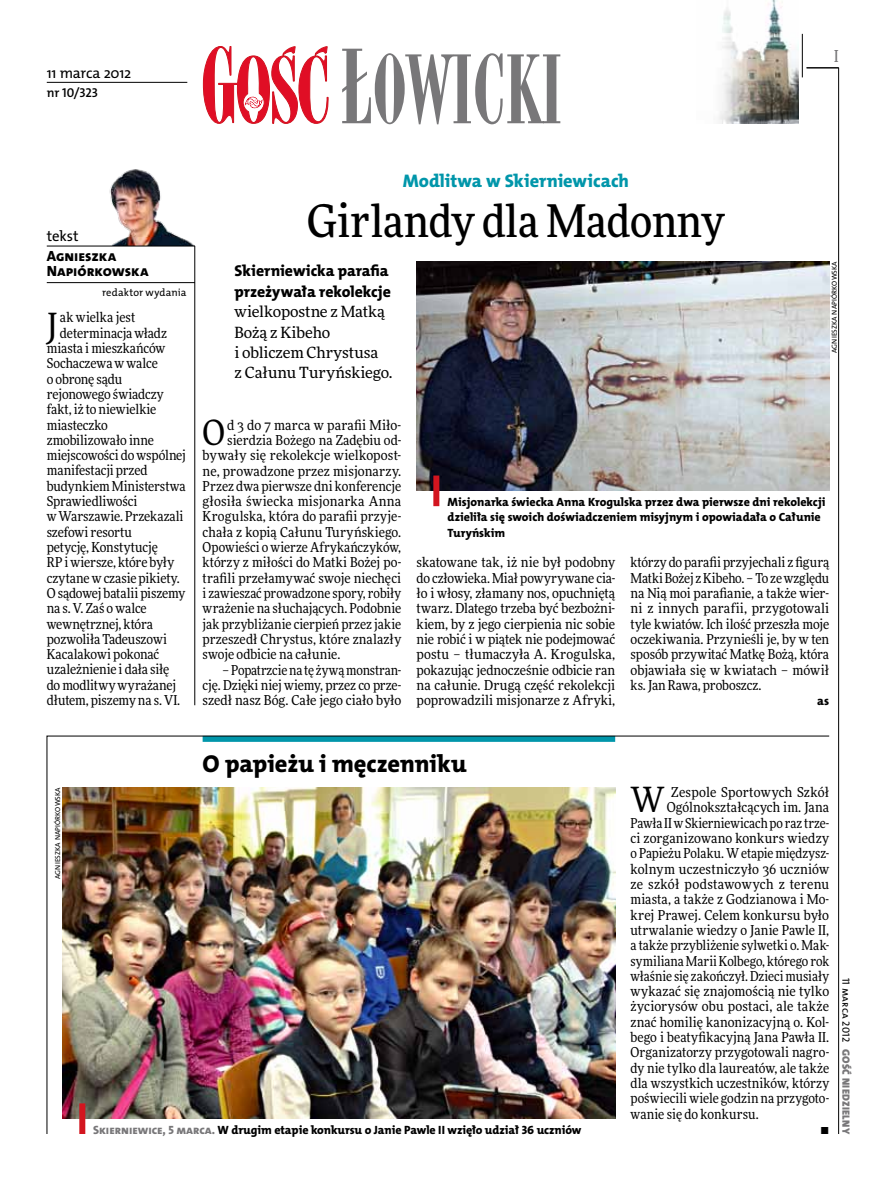
<style>
.page{position:relative;width:893px;height:1191px;background:#fff}
.page>*{position:absolute;margin:0;border:0;box-sizing:border-box;transform-origin:0 0}
.t1{font:500 45px "Freeday Narrow";color:#000}
.t2{font:34.8px "Freeday Narrow News";color:#000}
.t3{font:24.45px "The Mix HP8 Ex Bld";color:#000}
.t4{font:18.3px "The Mix HP8 Ex Bld";color:#0096aa}
.t5{font:500 16.5px "Freeday Narrow";color:#787779;scale:.9 1}
.t6{font:15.75px/20.4px "The Mix HP8 Ex Bld";letter-spacing:-.005em;color:#000}
.t7{font:15.45px/20.4px "Freeday News";color:#000}
.t8{font:14.85px/15.3px "The Mix HP8 Ex Bld";letter-spacing:-.005em;color:#000}
.t9{font:14.85px "The Mix HP5 Plain";letter-spacing:-.015em;color:#000}
.t10{font:13.65px/15.3px "Freeday Narrow News";color:#000;text-align:justify}
.t11{font:13.65px "Freeday Narrow News";letter-spacing:.02em;color:#000}
.t12{font:12.9px "The Mix HP6 Se Bld";letter-spacing:-.005em;color:#000}
.t13{font:12.3px "The Mix HP8 Ex Bld";color:#000}
.t14{font:12.3px "Freeday Narrow News";color:#000}
.t15{font:12px/15.3px "The Mix HP8 Ex Bld";color:#000}
.t16{font:10.5px "The Mix HP5 Plain";letter-spacing:.015em;color:#000}
.t17{font:10.5px "The Mix HP9 Blk";letter-spacing:.025em;color:#787779}
.t18{font:7.2px "The Mix HP5 Plain";letter-spacing:.015em;color:#000}
.s1{color:#787779}
</style>
<div class="page">
<hr style="left:838px;top:68px;width:1px;height:1066px;background:#000">
<hr style="left:802px;top:34px;width:1px;height:43px;background:#000">
<img style="left:719px;top:0;width:79px;height:123px">
<svg style="left:203px;top:46px;width:126px;height:78px"></svg>
<svg style="left:342px;top:49px;width:218px;height:75px"></svg>
<svg style="left:47px;top:735px;width:783px;height:399px"></svg>
<hr style="left:195px;top:246px;width:1px;height:459px;background:#000">
<hr style="left:806px;top:68px;width:33px;height:1px;background:#000">
<img style="left:102px;top:169px;width:93px;height:77px">
<hr style="left:47px;top:246px;width:148px;height:1px;background:#000">
<hr style="left:47px;top:282px;width:148px;height:1px;background:#000">
<hr style="left:47px;top:82px;width:140px;height:1px;background:#000">
<img style="left:62px;top:787px;width:553px;height:331px">
<div style="left:79px;top:1103px;width:6px;height:31px;background:#d3151f"></div>
<img style="left:416px;top:261px;width:413px;height:230px">
<div style="left:433px;top:475px;width:6px;height:31px;background:#d3151f"></div>
<p class="t9" style="left:47px;top:63px;width:86px">11 marca 2012</p>
<p class="t12" style="left:47px;top:85px;width:53px">nr 10/323</p>
<p class="t5" style="left:834px;top:46px;width:6px">I</p>
<p class="t9" style="left:47px;top:227px;width:33px">tekst</p>
<p class="t8" style="left:47px;top:249px;width:103px">Agnieszka<br>Napiórkowska</p>
<p class="t16" style="left:102px;top:285px;width:86px">redaktor wydania</p>
<h2 class="t2" style="left:47px;top:304px;width:13px">J</h2>
<p class="t10" style="left:60px;top:310px;width:77px">ak wielka jest</p>
<p class="t10" style="left:60px;top:325px;width:109px">determinacja władz</p>
<p class="t10" style="left:47px;top:340px;width:120px">miasta i mieszkańców</p>
<p class="t10" style="left:47px;top:356px;width:113px">Sochaczewa w walce</p>
<p class="t10" style="left:47px;top:371px;width:77px">o obronę sądu</p>
<p class="t10" style="left:47px;top:386px;width:118px">rejonowego świadczy</p>
<p class="t10" style="left:47px;top:401px;width:111px">fakt, iż to niewielkie</p>
<p class="t10" style="left:47px;top:417px;width:63px">miasteczko</p>
<p class="t10" style="left:47px;top:432px;width:109px">zmobilizowało inne</p>
<p class="t10" style="left:47px;top:447px;width:141px">miejscowości do wspólnej</p>
<p class="t10" style="left:47px;top:463px;width:102px">manifestacji przed</p>
<p class="t10" style="left:47px;top:478px;width:141px">budynkiem Ministerstwa</p>
<p class="t10" style="left:47px;top:493px;width:92px">Sprawiedliwości</p>
<p class="t10" style="left:47px;top:509px;width:138px">w Warszawie. Przekazali</p>
<p class="t10" style="left:47px;top:524px;width:87px">szefowi resortu</p>
<p class="t10" style="left:47px;top:539px;width:113px">petycję, Konstytucję</p>
<p class="t10" style="left:47px;top:554px;width:129px">RP i wiersze, które były</p>
<p class="t10" style="left:47px;top:570px;width:134px">czytane w czasie pikiety.</p>
<p class="t10" style="left:47px;top:585px;width:140px">O sądowej batalii piszemy</p>
<p class="t10" style="left:47px;top:600px;width:101px">na s. V. Zaś o walce</p>
<p class="t10" style="left:47px;top:616px;width:108px">wewnętrznej, która</p>
<p class="t10" style="left:47px;top:631px;width:122px">pozwoliła Tadeuszowi</p>
<p class="t10" style="left:47px;top:646px;width:114px">Kacalakowi pokonać</p>
<p class="t10" style="left:47px;top:662px;width:124px">uzależnienie i dała siłę</p>
<p class="t10" style="left:47px;top:677px;width:131px">do modlitwy wyrażanej</p>
<p class="t10" style="left:47px;top:692px;width:135px">dłutem, piszemy na s. VI.</p>
<h3 class="t4" style="left:403px;top:169px;width:228px">Modlitwa w Skierniewicach</h3>
<h1 class="t1" style="left:307px;top:193px;width:419px">Girlandy dla Madonny</h1>
<p class="t6" style="left:234px;top:261px;width:158px">Skierniewicka parafia przeżywała rekolekcje</p>
<p class="t7" style="left:235px;top:301px;width:160px">wielkopostne z Matką<br>Bożą z Kibeho<br>i obliczem Chrystusa<br>z Całunu Turyńskiego.</p>
<p class="t18" style="left:830px;top:353px;width:93px;rotate:-90deg">Agnieszka Napiórkowska</p>
<h2 class="t2" style="left:203px;top:411px;width:24px">O</h2>
<p class="t10" style="left:227px;top:417px;width:176px">d 3 do 7 marca w parafii Miło-</p>
<p class="t10" style="left:227px;top:432px;width:176px">sierdzia Bożego na Zadębiu od-</p>
<p class="t10" style="left:203px;top:447px;width:200px">bywały się rekolekcje wielkopost-</p>
<p class="t10" style="left:203px;top:463px;width:200px">ne, prowadzone przez misjonarzy.</p>
<p class="t10" style="left:203px;top:478px;width:200px">Przez dwa pierwsze dni konferencje</p>
<p class="t11" style="left:203px;top:493px;width:200px">głosiła świecka misjonarka Anna</p>
<p class="t10" style="left:203px;top:509px;width:200px">Krogulska, która do parafii przyje-</p>
<p class="t10" style="left:203px;top:524px;width:200px">chała z kopią Całunu Turyńskiego.</p>
<p class="t10" style="left:203px;top:539px;width:200px">Opowieści o wierze Afrykańczyków,</p>
<p class="t10" style="left:203px;top:555px;width:200px">którzy z miłości do Matki Bożej po-</p>
<p class="t10" style="left:203px;top:570px;width:200px">trafili przełamywać swoje niechęci</p>
<p class="t10" style="left:203px;top:585px;width:200px">i zawieszać prowadzone spory, robiły</p>
<p class="t10" style="left:203px;top:600px;width:200px">wrażenie na słuchających. Podobnie</p>
<p class="t10" style="left:203px;top:616px;width:200px">jak przybliżanie cierpień przez jakie</p>
<p class="t10" style="left:203px;top:631px;width:200px">przeszedł Chrystus, które znalazły</p>
<p class="t10" style="left:203px;top:646px;width:139px">swoje odbicie na całunie.</p>
<p class="t10" style="left:203px;top:662px;width:200px;text-indent:20px">– Popatrzcie na tę żywą monstran&shy;cję. Dzięki niej wiemy, przez co prze&shy;szedł nasz Bóg. Całe jego ciało było</p>
<p class="t15" style="left:448px;top:494px;width:379px">Misjonarka świecka Anna Krogulska przez dwa pierwsze dni rekolekcji dzieliła się swoich doświadczeniem misyjnym i opowiadała o Całunie<br>Turyńskim</p>
<p class="t10" style="left:417px;top:555px;width:200px">skatowane tak, iż nie był podobny do człowieka. Miał powyrywane cia&shy;ło i włosy, złamany nos, opuchniętą twarz. Dlatego trzeba być bezbożni&shy;kiem, by z jego cierpienia nic sobie nie robić i w piątek nie podejmować postu – tłumaczyła A. Krogulska, pokazując jednocześnie odbicie ran na całunie. Drugą część rekolekcji poprowadzili misjonarze z Afryki,</p>
<p class="t10" style="left:630px;top:555px;width:200px">którzy do parafii przyjechali z figurą Matki Bożej z Kibeho. – To ze względu na Nią moi parafianie, a także wier&shy;ni z innych parafii, przygotowali tyle kwiatów. Ich ilość przeszła moje oczekiwania. Przynieśli je, by w ten sposób przywitać Matkę Bożą, która objawiała się w kwiatach – mówił ks. Jan Rawa, proboszcz.</p>
<p class="t13" style="left:817px;top:693px;width:14px">as</p>
<h3 class="t3" style="left:203px;top:747px;width:266px">O papieżu i męczenniku</h3>
<p class="t18" style="left:53px;top:879px;width:93px;rotate:-90deg">Agnieszka Napiórkowska</p>
<p class="t15" style="left:93px;top:1122px;width:490px"><span class="s1">Skierniewice, 5 marca.</span> W drugim etapie konkursu o Janie Pawle II wzięło udział 36 uczniów</p>
<h2 class="t2" style="left:630px;top:778px;width:36px">W</h2>
<p class="t10" style="left:671px;top:784px;width:160px">Zespole Sportowych Szkół</p>
<p class="t10" style="left:667px;top:799px;width:164px">Ogólnokształcących im. Jana</p>
<p class="t10" style="left:630px;top:815px;width:200px">Pawła II w Skierniewicach po raz trze-</p>
<p class="t10" style="left:630px;top:830px;width:200px">ci zorganizowano konkurs wiedzy</p>
<p class="t10" style="left:630px;top:845px;width:200px">o Papieżu Polaku. W etapie międzysz-</p>
<p class="t10" style="left:630px;top:861px;width:200px">kolnym uczestniczyło 36 uczniów</p>
<p class="t10" style="left:630px;top:876px;width:200px">ze szkół podstawowych z terenu</p>
<p class="t10" style="left:630px;top:891px;width:200px">miasta, a także z Godzianowa i Mo-</p>
<p class="t10" style="left:630px;top:907px;width:200px">krej Prawej. Celem konkursu było</p>
<p class="t10" style="left:630px;top:922px;width:200px">utrwalanie wiedzy o Janie Pawle II,</p>
<p class="t10" style="left:630px;top:937px;width:200px">a także przybliżenie sylwetki o. Mak-</p>
<p class="t10" style="left:630px;top:953px;width:200px">symiliana Marii Kolbego, którego rok</p>
<p class="t10" style="left:630px;top:968px;width:200px">właśnie się zakończył. Dzieci musiały</p>
<p class="t10" style="left:630px;top:983px;width:200px">wykazać się znajomością nie tylko</p>
<p class="t10" style="left:630px;top:998px;width:200px">życiorysów obu postaci, ale także</p>
<p class="t10" style="left:630px;top:1014px;width:200px">znać homilię kanonizacyjną o. Kol-</p>
<p class="t10" style="left:630px;top:1029px;width:200px">bego i beatyfikacyjną Jana Pawła II.</p>
<p class="t10" style="left:630px;top:1044px;width:200px">Organizatorzy przygotowali nagro-</p>
<p class="t10" style="left:630px;top:1060px;width:200px">dy nie tylko dla laureatów, ale także</p>
<p class="t10" style="left:630px;top:1075px;width:200px">dla wszystkich uczestników, którzy</p>
<p class="t10" style="left:630px;top:1090px;width:200px">poświecili wiele godzin na przygoto-</p>
<p class="t10" style="left:630px;top:1106px;width:130px">wanie się do konkursu.</p>
<p class="t14" style="left:820px;top:1122px;width:10px">•</p>
<p class="t16" style="left:853px;top:977px;width:66px;rotate:90deg">11 marca 2012</p>
<p class="t17" style="left:853px;top:1049px;width:86px;rotate:90deg">Gość Niedzielny</p>
</div>
